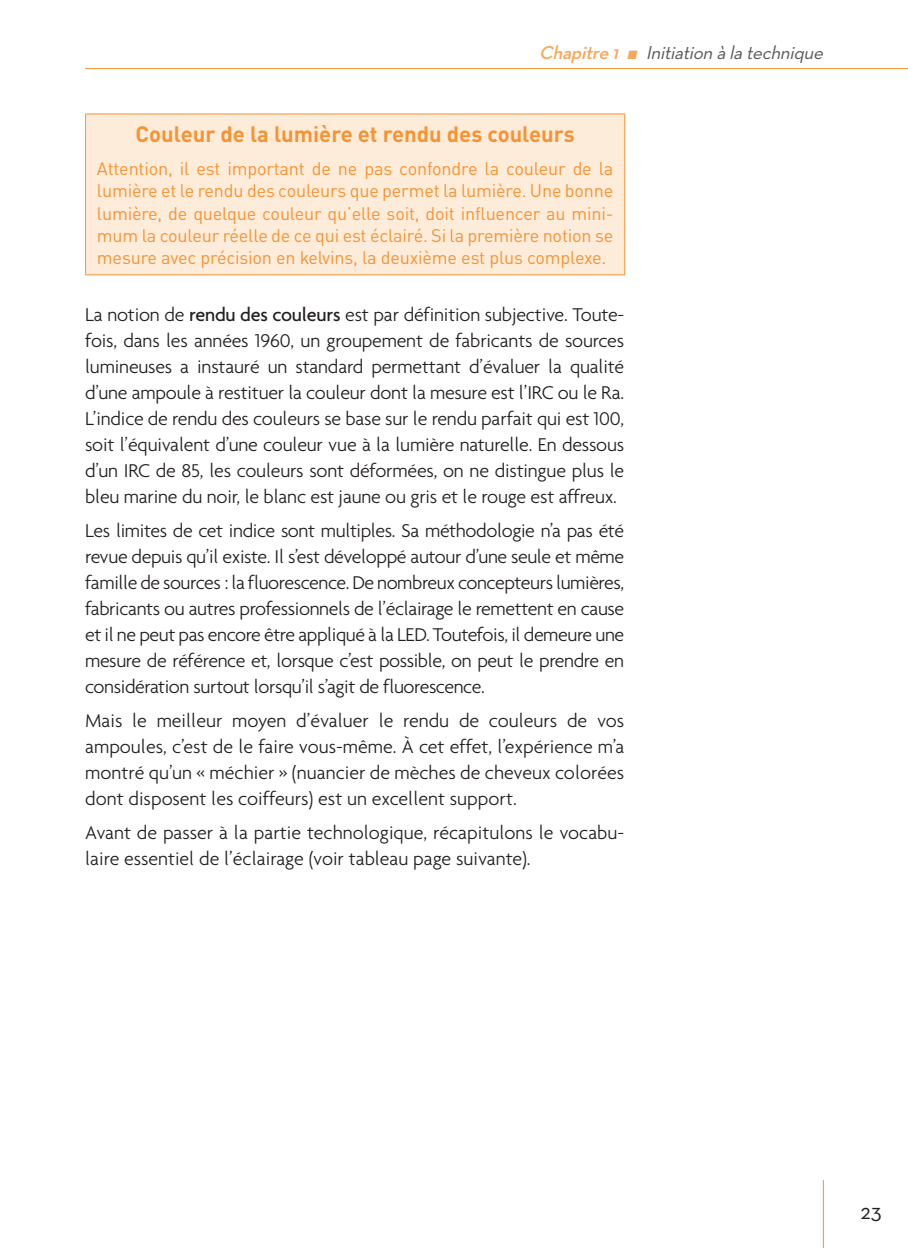
<style>
.page{position:relative;width:908px;height:1248px;background:#fff}
.page>*{position:absolute;margin:0;border:0;box-sizing:border-box;transform-origin:0 0}
.EE_Encadre1_Titre{font:700 22px "DINOT";color:#f79332}
.t1{font:22px "Neutra Text";color:#231f20}
.XX_Texte_Courant{font:300 20px/26px "Agenda";color:#231f20;text-align:justify}
.t2{font:italic 19px "Neutra Text";color:#57585a}
.EE_Encadre1_Texte{font:18px/22px "DINOT";letter-spacing:-.01em;color:#f79332;text-align:justify}
.s1{font-weight:600;color:#f9a75a}
.s2{color:#f9a75a}
.s3{font-weight:500}
</style>
<div class="page">
<hr style="left:822px;top:1179px;width:1px;height:68px;background:#f79332">
<hr style="left:85px;top:68px;width:822px;height:1px;background:#f79332">
<div style="left:86px;top:114px;width:538px;height:161px;background:#feecda"></div>
<hr style="left:85px;top:113px;width:540px;height:1px;background:#f79332">
<hr style="left:85px;top:114px;width:1px;height:160px;background:#f79332">
<hr style="left:624px;top:114px;width:1px;height:160px;background:#f79332">
<hr style="left:85px;top:274px;width:540px;height:1px;background:#f79332">
<p class="t2" style="left:539px;top:41px;width:290px"><span class="s1">Chapitre 1</span> <span class="s2">■</span> Initiation à la technique</p>
<p class="EE_Encadre1_Titre" style="left:135px;top:120px;width:440px">Couleur de la lumière et rendu des couleurs</p>
<p class="EE_Encadre1_Texte" style="left:97px;top:158px;width:517px">Attention, il est important de ne pas confondre la couleur de la lumière et le rendu des couleurs que permet la lumière. Une bonne lumière, de quelque couleur qu’elle soit, doit influencer au mini&shy;mum la couleur réelle de ce qui est éclairé. Si la première notion se mesure avec précision en kelvins, la deuxième est plus complexe.</p>
<p class="XX_Texte_Courant" style="left:85px;top:301px;width:540px">La notion de <span class="s3">rendu des couleurs</span> est par définition subjective. Toute&shy;fois, dans les années 1960, un groupement de fabricants de sources lumineuses a instauré un standard permettant d’évaluer la qualité d’une ampoule à restituer la couleur dont la mesure est l’IRC ou le Ra.<br>L’indice de rendu des couleurs se base sur le rendu parfait qui est 100, soit l’équivalent d’une couleur vue à la lumière naturelle. En dessous d’un IRC de 85, les couleurs sont déformées, on ne distingue plus le bleu marine du noir, le blanc est jaune ou gris et le rouge est affreux.</p>
<p class="XX_Texte_Courant" style="left:85px;top:517px;width:540px">Les limites de cet indice sont multiples. Sa méthodologie n’a pas été revue depuis qu’il existe. Il s’est développé autour d’une seule et même famille de sources : la fluorescence. De nombreux concepteurs lumières, fabricants ou autres professionnels de l’éclairage le remettent en cause et il ne peut pas encore être appliqué à la LED. Toutefois, il demeure une mesure de référence et, lorsque c’est possible, on peut le prendre en considération surtout lorsqu’il s’agit de fluorescence.</p>
<p class="XX_Texte_Courant" style="left:85px;top:707px;width:540px">Mais le meilleur moyen d’évaluer le rendu de couleurs de vos ampoules, c’est de le faire vous-même. À cet effet, l’expérience m’a montré qu’un « méchier » (nuancier de mèches de cheveux colorées dont disposent les coiffeurs) est un excellent support.</p>
<p class="XX_Texte_Courant" style="left:85px;top:819px;width:540px">Avant de passer à la partie technologique, récapitulons le vocabu&shy;laire essentiel de l’éclairage (voir tableau page suivante).</p>
<p class="t1" style="left:860px;top:1197px;width:23px">23</p>
</div>
